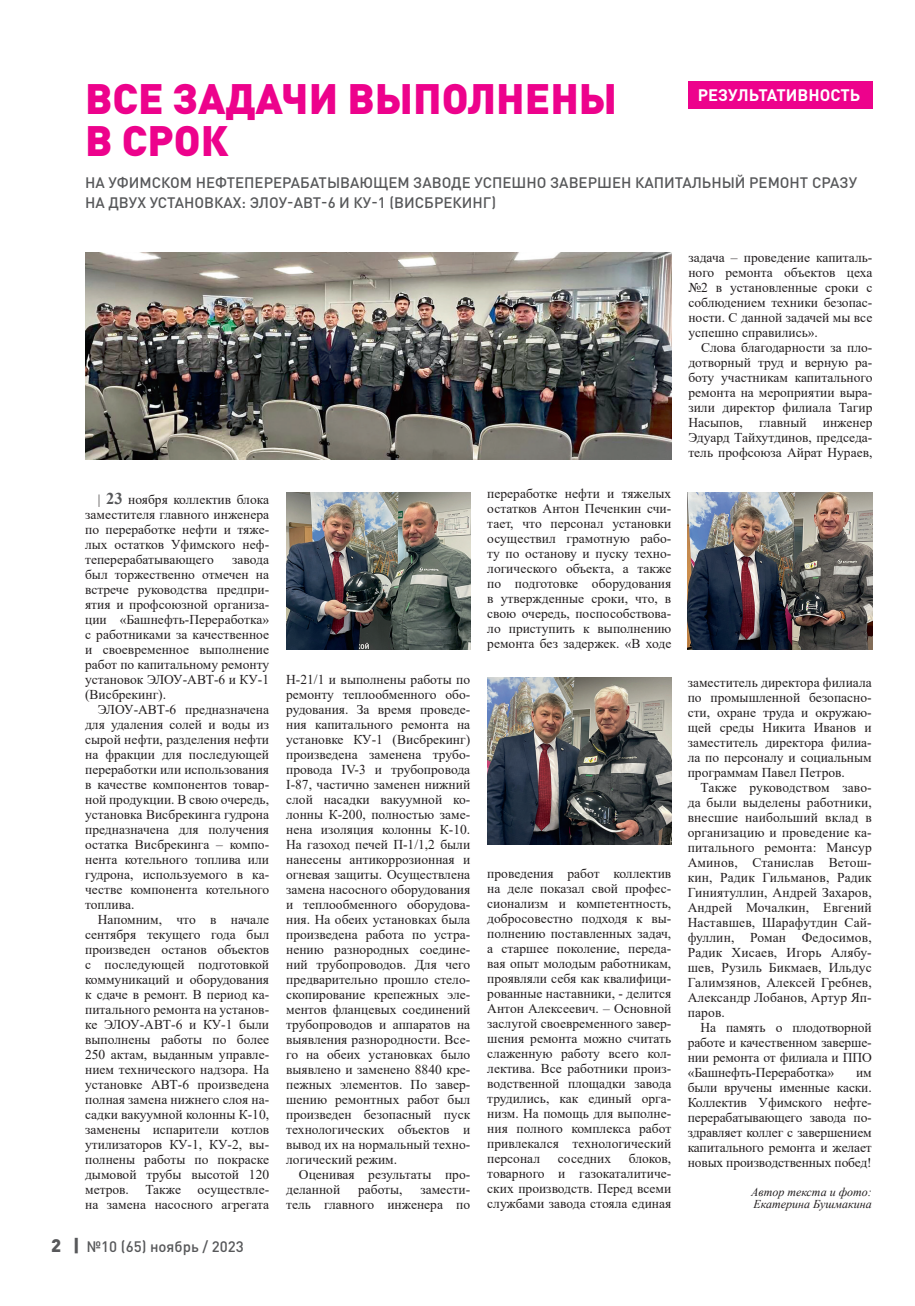
<style>
.page{position:relative;width:915px;height:1306px;background:#fff}
.page>*{position:absolute;margin:0;border:0;box-sizing:border-box;transform-origin:0 0}
.ЗАГОЛОВОК{font:900 42px "DIN Pro";color:#ed028c}
.подзаголовок{font:700 16.5px "DIN Pro";color:#fff}
._1_абзац{font:500 15px/19.5px "DIN Pro";color:#57585a}
.текст{font:13.5px/15px "Times New Roman";color:#231f20;text-align:justify}
.Авторы{font:italic 12px "Times New Roman";color:#231f20}
.s1{font-weight:700;font-size:16.5px;color:#57585a}
.s2{font-weight:900;font-size:18px}
</style>
<div class="page">
<div style="left:688px;top:81px;width:184px;height:27px;background:#ed028c"></div>
<img style="left:85px;top:252px;width:586px;height:207px">
<img style="left:286px;top:492px;width:184px;height:157px">
<img style="left:687px;top:492px;width:185px;height:157px">
<img style="left:487px;top:677px;width:184px;height:167px">
<p class="ЗАГОЛОВОК" style="left:85px;top:70px;width:533px">ВСЕ ЗАДАЧИ ВЫПОЛНЕНЫ</p>
<p class="ЗАГОЛОВОК" style="left:85px;top:112px;width:144px">В СРОК</p>
<p class="подзаголовок" style="left:697px;top:84px;width:164px">РЕЗУЛЬТАТИВНОСТЬ</p>
<p class="_1_абзац" style="left:85px;top:172px;width:773px">НА УФИМСКОМ НЕФТЕПЕРЕРАБАТЫВАЮЩЕМ ЗАВОДЕ УСПЕШНО ЗАВЕРШЕН КАПИТАЛЬНЫЙ РЕМОНТ СРАЗУ<br>НА ДВУХ УСТАНОВКАХ: ЭЛОУ-АВТ-6 И КУ-1 (ВИСБРЕКИНГ)</p>
<p class="текст" style="left:85px;top:491px;width:185px;text-indent:13px">| <span class="s1">23</span> ноября коллектив блока заместителя главного инженера по переработке нефти и тяже&shy;лых остатков Уфимского неф&shy;теперерабатывающего</p>
<p class="текст" style="left:85px;top:551px;width:185px;text-indent:147px">завода был торжественно отмечен на встрече руководства предпри&shy;ятия и профсоюзной организа&shy;ции «Башнефть-Переработка» с работниками за качественное и своевременное выполнение работ по капитальному ремонту установок ЭЛОУ-АВТ-6 и КУ-1 (Висбрекинг).</p>
<p class="текст" style="left:85px;top:701px;width:185px;text-indent:13px">ЭЛОУ-АВТ-6 предназначена для удаления солей и воды из сырой нефти, разделения нефти на фракции для последующей переработки или использования в качестве компонентов товар&shy;ной продукции. В свою очередь, установка Висбрекинга гудрона предназначена для получения остатка Висбрекинга – компо&shy;нента котельного топлива или гудрона, используемого в ка&shy;честве компонента котельного топлива.</p>
<p class="текст" style="left:85px;top:911px;width:185px;text-indent:13px">Напомним, что в начале сентября текущего года был произведен останов объектов с последующей подготовкой коммуникаций и оборудования к сдаче в ремонт. В период ка&shy;питального ремонта на установ&shy;ке ЭЛОУ-АВТ-6 и КУ-1 были выполнены работы по более 250 актам, выданным управле&shy;нием технического надзора. На установке АВТ-6 произведена полная замена нижнего слоя на&shy;садки вакуумной колонны К-10, заменены испарители котлов утилизаторов КУ-1, КУ-2, вы&shy;полнены работы по покраске дымовой трубы высотой 120 метров. Также осуществле&shy;на замена насосного агрегата</p>
<p class="_1_абзац" style="left:51px;top:1235px;width:194px"><span class="s2">2 |</span> №10 (65) ноябрь / 2023</p>
<p class="текст" style="left:286px;top:671px;width:185px">Н-21/1 и выполнены работы по ремонту теплообменного обо&shy;рудования. За время проведе&shy;ния капитального ремонта на установке КУ-1 (Висбрекинг) произведена заменена трубо&shy;провода IV-3 и трубопровода I-87, частично заменен нижний слой насадки вакуумной ко&shy;лонны К-200, полностью заме&shy;нена изоляция колонны К-10.<br>На газоход печей П-1/1,2 были нанесены антикоррозионная и огневая защиты. Осуществлена замена насосного оборудования и теплообменного оборудова&shy;ния. На обеих установках была произведена работа по устра&shy;нению разнородных соедине&shy;ний трубопроводов. Для чего предварительно прошло стело&shy;скопирование крепежных эле&shy;ментов фланцевых соединений трубопроводов и аппаратов на выявления разнородности. Все&shy;го на обеих установках было выявлено и заменено 8840 кре&shy;пежных элементов. По завер&shy;шению ремонтных работ был произведен безопасный пуск технологических объектов и вывод их на нормальный техно&shy;логический режим.</p>
<p class="текст" style="left:286px;top:1166px;width:185px;text-indent:13px">Оценивая результаты про&shy;деланной</p>
<p class="текст" style="left:358px;top:1181px;width:46px">работы,</p>
<p class="текст" style="left:286px;top:1181px;width:185px;text-align:right">замести-<br>тель главного инженера по</p>
<p class="текст" style="left:487px;top:486px;width:185px">переработке нефти и тяжелых остатков Антон Печенкин счи&shy;тает, что персонал установки осуществил грамотную рабо&shy;ту по останову и пуску техно&shy;логического объекта, а также по подготовке оборудования в утвержденные сроки, что, в свою очередь, поспособствова&shy;ло приступить к выполнению ремонта без задержек. «В ходе</p>
<p class="текст" style="left:487px;top:865px;width:185px">проведения работ коллектив на деле показал свой профес&shy;сионализм и компетентность, добросовестно подходя к вы&shy;полнению поставленных задач, а старшее поколение, переда&shy;вая опыт молодым работникам, проявляли себя как квалифици&shy;рованные наставники, - делится Антон Алексеевич. – Основной заслугой своевременного завер&shy;шения ремонта можно считать слаженную работу всего кол&shy;лектива. Все работники произ&shy;водственной площадки завода трудились, как единый орга&shy;низм. На помощь для выполне&shy;ния полного комплекса работ привлекался технологический персонал</p>
<p class="текст" style="left:487px;top:1150px;width:185px;text-indent:142px">блоков, товарного и газокаталитиче&shy;ских производств. Перед всеми службами завода стояла единая</p>
<p class="текст" style="left:557px;top:1150px;width:55px">соседних</p>
<p class="текст" style="left:688px;top:249px;width:185px">задача – проведение капиталь&shy;ного ремонта объектов цеха №2 в установленные сроки с соблюдением техники безопас&shy;ности. С данной задачей мы все успешно справились».</p>
<p class="текст" style="left:688px;top:339px;width:185px;text-indent:13px">Слова благодарности за пло&shy;дотворный труд и верную ра&shy;боту участникам капитального ремонта на мероприятии выра&shy;зили директор филиала Тагир Насыпов, главный инженер Эдуард Тайхутдинов, председа&shy;тель профсоюза Айрат Нураев,</p>
<p class="текст" style="left:687px;top:674px;width:185px">заместитель директора филиала по промышленной безопасно&shy;сти, охране труда и окружаю&shy;щей среды Никита Иванов и заместитель директора филиа&shy;ла по персоналу и социальным программам Павел Петров.</p>
<p class="текст" style="left:687px;top:779px;width:185px;text-indent:13px">Также руководством заво&shy;да были выделены работники, внесшие наибольший вклад в организацию и проведение ка&shy;питального ремонта: Мансур Аминов, Станислав Ветош&shy;кин, Радик Гильманов, Радик Гиниятуллин, Андрей Захаров, Андрей Мочалкин, Евгений Наставшев, Шарафутдин Сай&shy;фуллин, Роман Федосимов, Радик Хисаев, Игорь Алябу&shy;шев, Рузиль Бикмаев, Ильдус Галимзянов, Алексей Гребнев, Александр Лобанов, Артур Яп&shy;паров.</p>
<p class="текст" style="left:687px;top:1019px;width:185px;text-indent:13px">На память о плодотворной работе и качественном заверше&shy;нии ремонта от филиала и ППО «Башнефть-Переработка»</p>
<p class="текст" style="left:687px;top:1064px;width:185px;text-indent:168px">им были вручены именные каски.<br>Коллектив Уфимского нефте&shy;перерабатывающего завода по&shy;здравляет коллег с завершением капитального ремонта и желает новых производственных побед!</p>
<p class="Авторы" style="left:750px;top:1183px;width:122px">Автор текста и фото:</p>
<p class="Авторы" style="left:753px;top:1195px;width:120px">Екатерина Бушмакина</p>
</div>
